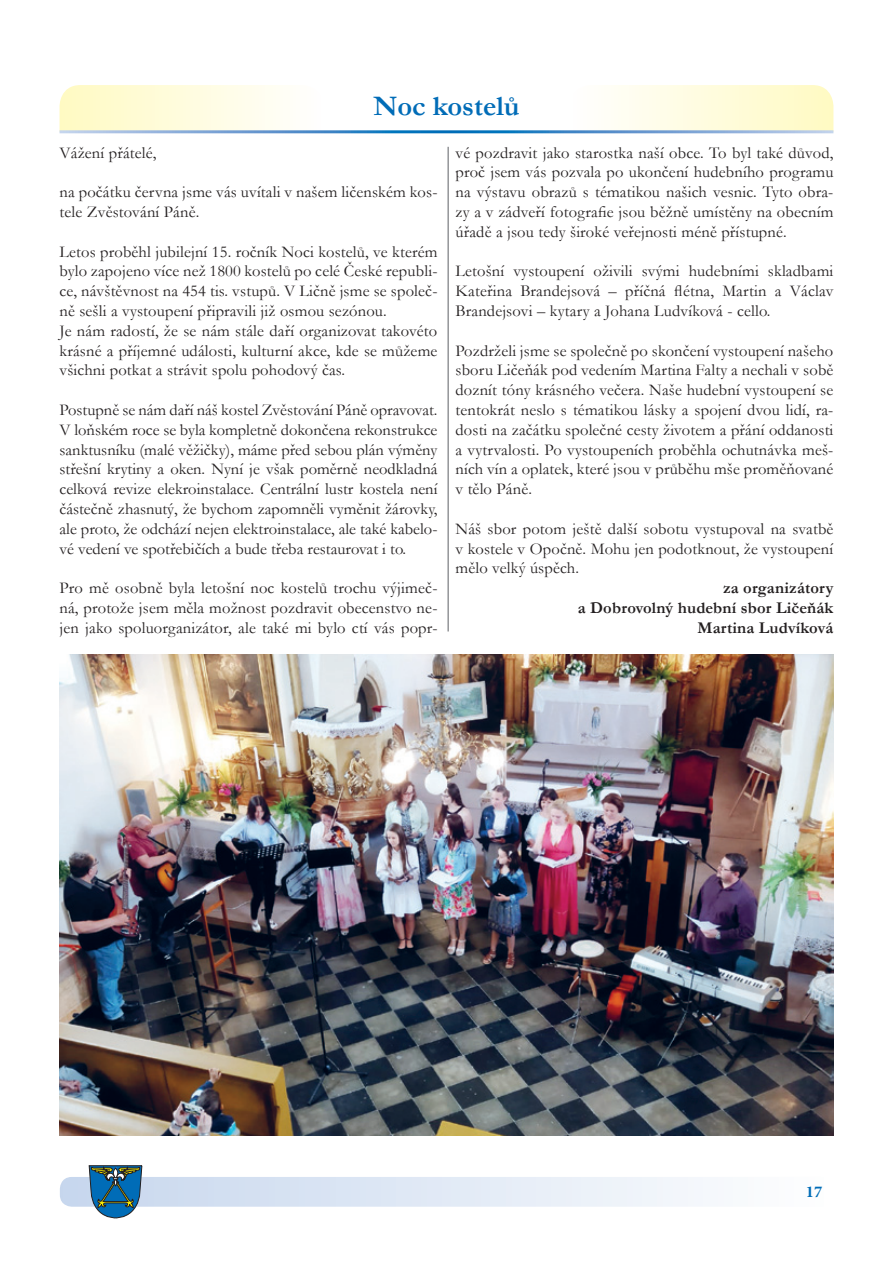
<style>
.page{position:relative;width:893px;height:1263px;background:#fff}
.page>*{position:absolute;margin:0;border:0;box-sizing:border-box;transform-origin:0 0}
.NADPIS{font:700 28.5px "Garamond";color:#006cb7}
.Mezinadpis{font:16.5px/19.8px "Garamond";letter-spacing:.01em;color:#231f20;text-align:justify}
.Mezinadpis-2{font:700 16.5px "Garamond";letter-spacing:.01em;color:#231f20}
.t1{font:700 16.5px "Minion Pro";color:#006cb7}
</style>
<div class="page">
<div style="left:60px;top:1177px;width:772px;height:30px;background:linear-gradient(to right,#c6d6ed,#fefefe);border-radius:12px"></div>
<svg style="left:89px;top:1165px;width:53px;height:53px;background:#3a7696"></svg>
<svg style="left:614px;top:85px;width:219px;height:45px;background:#fffbdb"></svg>
<svg style="left:60px;top:85px;width:220px;height:45px;background:#fffbdb"></svg>
<hr style="left:447px;top:147px;width:2px;height:484px;background:#939598">
<img style="left:60px;top:655px;width:773px;height:480px">
<p class="NADPIS" style="left:373px;top:87px;width:148px">Noc kostelů</p>
<p class="Mezinadpis" style="left:60px;top:142px;width:98px">Vážení přátelé,</p>
<p class="Mezinadpis" style="left:60px;top:182px;width:379px">na počátku června jsme vás uvítali v našem ličenském kos&shy;tele Zvěstování Páně.</p>
<p class="Mezinadpis" style="left:60px;top:241px;width:379px">Letos proběhl jubilejní 15. ročník Noci kostelů, ve kterém bylo zapojeno více než 1800 kostelů po celé České republi&shy;ce, návštěvnost na 454 tis. vstupů. V Ličně jsme se společ&shy;ně sešli a vystoupení připravili již osmou sezónou.</p>
<p class="Mezinadpis" style="left:60px;top:320px;width:379px">Je nám radostí, že se nám stále daří organizovat takovéto krásné a příjemné události, kulturní akce, kde se můžeme všichni potkat a strávit spolu pohodový čas.</p>
<p class="Mezinadpis" style="left:60px;top:399px;width:379px">Postupně se nám daří náš kostel Zvěstování Páně opravovat.<br>V loňském roce se byla kompletně dokončena rekonstrukce sanktusníku (malé věžičky), máme před sebou plán výměny střešní krytiny a oken. Nyní je však poměrně neodkladná celková revize elekroinstalace. Centrální lustr kostela není částečně zhasnutý, že bychom zapomněli vyměnit žárovky, ale proto, že odchází nejen elektroinstalace, ale také kabelo&shy;vé vedení ve spotřebičích a bude třeba restaurovat i to.</p>
<p class="Mezinadpis" style="left:60px;top:578px;width:379px">Pro mě osobně byla letošní noc kostelů trochu výjimeč&shy;ná, protože jsem měla možnost pozdravit obecenstvo ne&shy;jen jako spoluorganizátor, ale také mi bylo ctí vás popr-</p>
<p class="Mezinadpis" style="left:455px;top:142px;width:379px">vé pozdravit jako starostka naší obce. To byl také důvod, proč jsem vás pozvala po ukončení hudebního programu na výstavu obrazů s tématikou našich vesnic. Tyto obra&shy;zy a v zádveří fotografie jsou běžně umístěny na obecním úřadě a jsou tedy široké veřejnosti méně přístupné.</p>
<p class="Mezinadpis" style="left:455px;top:261px;width:379px">Letošní vystoupení oživili svými hudebními skladbami Kateřina Brandejsová – příčná flétna, Martin a Václav Brandejsovi – kytary a Johana Ludvíková - cello.</p>
<p class="Mezinadpis" style="left:455px;top:340px;width:379px">Pozdrželi jsme se společně po skončení vystoupení našeho sboru Ličeňák pod vedením Martina Falty a nechali v sobě doznít tóny krásného večera. Naše hudební vystoupení se tentokrát neslo s tématikou lásky a spojení dvou lidí, ra&shy;dosti na začátku společné cesty životem a přání oddanosti a vytrvalosti. Po vystoupeních proběhla ochutnávka meš&shy;ních vín a oplatek, které jsou v průběhu mše proměňované v tělo Páně.</p>
<p class="Mezinadpis" style="left:455px;top:518px;width:379px">Náš sbor potom ještě další sobotu vystupoval na svatbě v kostele v Opočně. Mohu jen podotknout, že vystoupení mělo velký úspěch.</p>
<p class="Mezinadpis-2" style="left:723px;top:577px;width:112px">za organizátory</p>
<p class="Mezinadpis-2" style="left:578px;top:597px;width:257px">a Dobrovolný hudební sbor Ličeňák</p>
<p class="Mezinadpis-2" style="left:697px;top:616px;width:137px">Martina Ludvíková</p>
<p class="t1" style="left:806px;top:1180px;width:18px">17</p>
</div>
